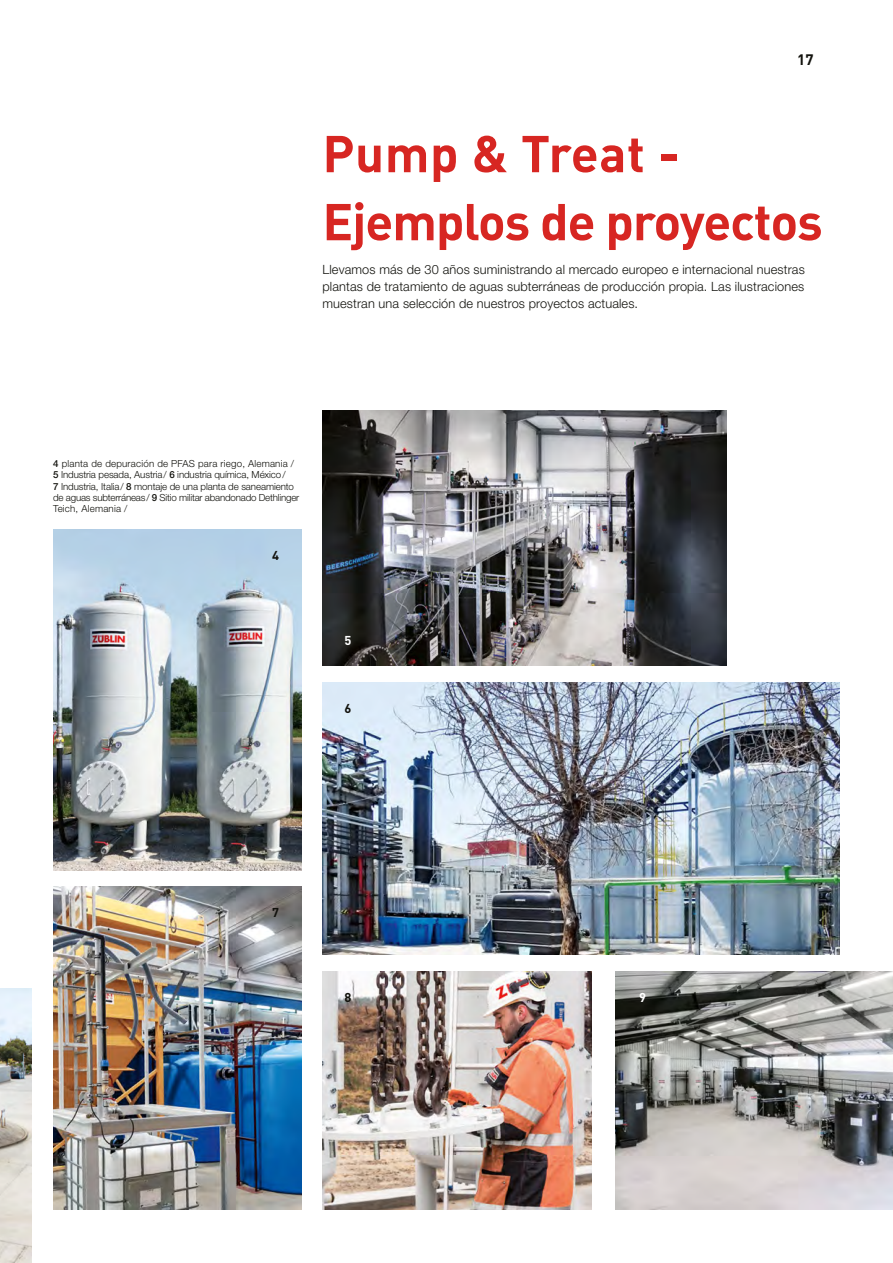
<style>
.page{position:relative;width:893px;height:1263px;background:#fff}
.page>*{position:absolute;margin:0;border:0;box-sizing:border-box;transform-origin:0 0}
.t1{font:700 51px/68.1px "DIN Pro";letter-spacing:-.02em;color:#d72622}
.t2{font:700 15px "DIN Pro";color:#12120d}
.t3{font:300 12.75px/17px "Helvetica Neue LT Pro";letter-spacing:.01em;color:#12120d;text-align:justify}
.t4{font:700 12.75px "DIN Pro";color:#12120d}
.t5{font:700 12.75px "DIN Pro";color:#fff}
.t6{font:300 9.75px/11.2px "Helvetica Neue LT Pro";letter-spacing:-.01em;color:#12120d}
.s1{font-weight:500}
</style>
<div class="page">
<img style="left:0;top:989px;width:32px;height:274px">
<img style="left:615px;top:972px;width:278px;height:238px">
<img style="left:322px;top:972px;width:270px;height:238px">
<img style="left:322px;top:682px;width:518px;height:273px">
<img style="left:322px;top:410px;width:404px;height:255px">
<img style="left:53px;top:529px;width:248px;height:342px">
<img style="left:53px;top:887px;width:248px;height:323px">
<h2 class="t2" style="left:797px;top:49px;width:18px">17</h2>
<h1 class="t1" style="left:322px;top:118px;width:502px">Pump &amp; Treat -<br>Ejemplos de proyectos</h1>
<h3 class="t3" style="left:322px;top:261px;width:484px">Llevamos más de 30 años suministrando al mercado europeo e internacional nuestras plantas de tratamiento de aguas subterráneas de producción propia. Las ilustraciones muestran una selección de nuestros proyectos actuales.</h3>
<p class="t6" style="left:53px;top:458px;width:248px"><span class="s1">4</span> planta de depuración de PFAS para riego, Alemania / <span class="s1">5</span> Industria pesada, Austria/ <span class="s1">6</span> industria química, México/<br><span class="s1">7</span> Industria, Italia/ <span class="s1">8</span> montaje de una planta de saneamiento de aguas subterráneas/ <span class="s1">9</span> Sitio militar abandonado Dethlinger Teich, Alemania /</p>
<h3 class="t4" style="left:272px;top:546px;width:8px">4</h3>
<h3 class="t5" style="left:344px;top:632px;width:8px">5</h3>
<h3 class="t4" style="left:344px;top:700px;width:8px">6</h3>
<h3 class="t4" style="left:272px;top:904px;width:8px">7</h3>
<h3 class="t4" style="left:344px;top:989px;width:8px">8</h3>
<h3 class="t5" style="left:639px;top:989px;width:8px">9</h3>
</div>
